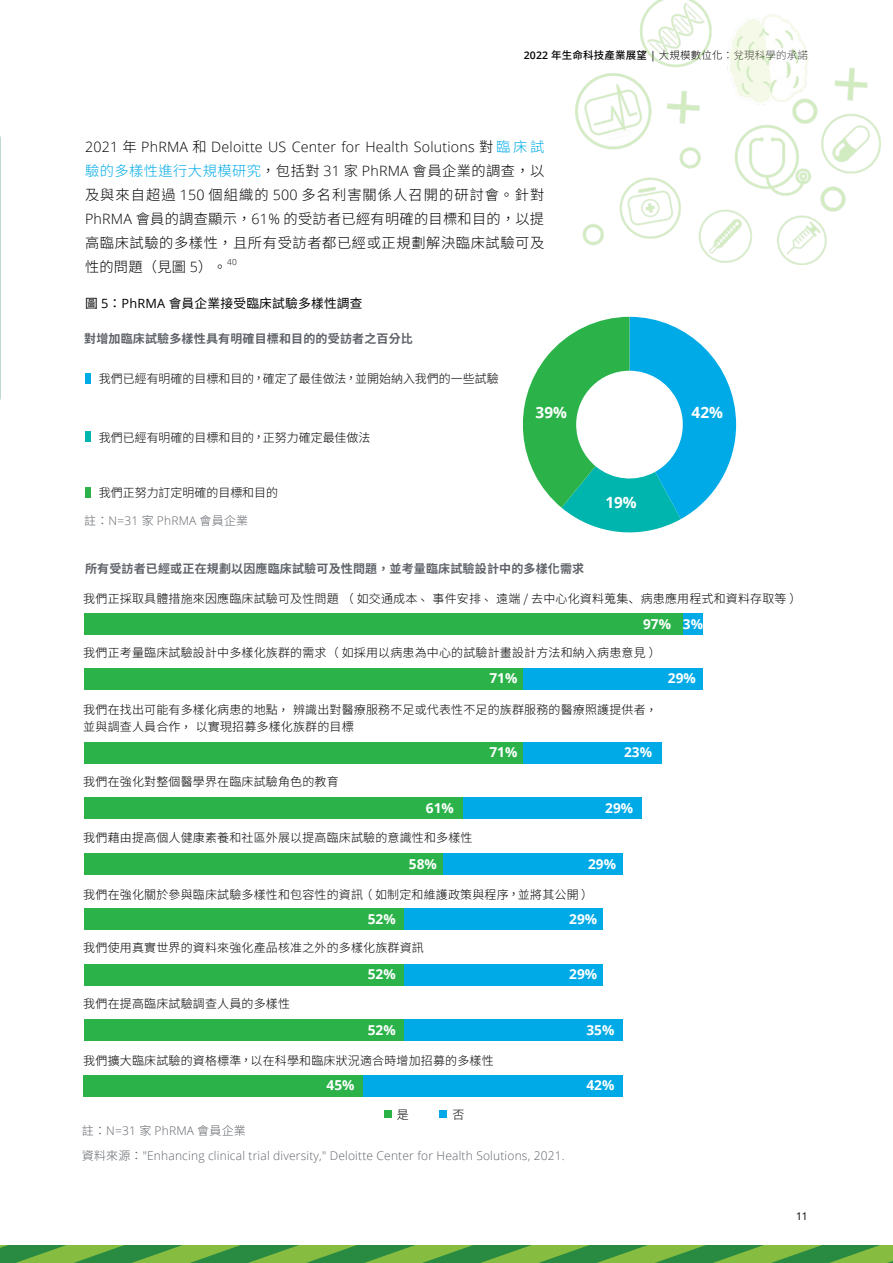
<style>
.page{position:relative;width:893px;height:1263px;background:#fff}
.page>*{position:absolute;margin:0;border:0;box-sizing:border-box;transform-origin:0 0}
.t1{font:700 15.6px "Open Sans";color:#fff}
.t2{font:300 14.25px/24px "Noto Sans CJ Ktc";letter-spacing:.04em;color:#000;text-align:justify}
.t3{font:300 14.25px "Open Sans";letter-spacing:.015em;color:#000}
.t4{font:700 13.65px "Open Sans";color:#fff}
.t5{font:12.75px "Noto Sans CJ Ktc";letter-spacing:.015em;color:#000}
.t6{font:300 12.15px "Source Han Sans CN";color:#000}
.t7{font:300 12px/17.1px "Source Han Sans CN";letter-spacing:.015em;color:#000}
.t8{font:300 12px/25.5px "Open Sans";letter-spacing:.015em;color:#5f6369}
.t9{font:700 12px "Noto Sans CJ Ktc";letter-spacing:.015em;color:#5f6369}
.t10{font:300 10.5px "Noto Sans CJ Ktc";letter-spacing:.015em;color:#000}
.t11{font:10.5px "Open Sans";color:#000}
.t12{font:300 8.25px "Open Sans";color:#000}
.s1{font-family:"Open Sans";font-weight:600}
.s2{font-weight:500}
.s3{font-family:"Open Sans";font-weight:400}
.s4{font-family:"Noto Sans CJ Ktc"}
.s5{font-family:"Noto Sans CJ Ktc";color:#00aae7}
.s6{color:#00aae7}
.s7{font-family:"Open Sans"}
</style>
<div class="page">
<svg style="left:0;top:1245px;width:893px;height:18px"></svg>
<div style="left:303px;top:613px;width:400px;height:22px;background:#00aae7"></div>
<div style="left:84px;top:613px;width:598px;height:22px;background:#2bb34a"></div>
<div style="left:303px;top:668px;width:400px;height:22px;background:#00aae7"></div>
<div style="left:84px;top:668px;width:439px;height:22px;background:#2bb34a"></div>
<div style="left:303px;top:742px;width:358px;height:22px;background:#00aae7"></div>
<div style="left:84px;top:742px;width:439px;height:22px;background:#2bb34a"></div>
<div style="left:303px;top:797px;width:339px;height:22px;background:#00aae7"></div>
<div style="left:84px;top:797px;width:379px;height:22px;background:#2bb34a"></div>
<div style="left:303px;top:853px;width:320px;height:22px;background:#00aae7"></div>
<div style="left:84px;top:853px;width:359px;height:22px;background:#2bb34a"></div>
<div style="left:303px;top:908px;width:300px;height:22px;background:#00aae7"></div>
<div style="left:84px;top:908px;width:319px;height:22px;background:#2bb34a"></div>
<div style="left:303px;top:964px;width:300px;height:22px;background:#00aae7"></div>
<div style="left:84px;top:964px;width:319px;height:22px;background:#2bb34a"></div>
<div style="left:303px;top:1019px;width:320px;height:22px;background:#00aae7"></div>
<div style="left:84px;top:1019px;width:319px;height:22px;background:#2bb34a"></div>
<div style="left:303px;top:1075px;width:320px;height:21px;background:#00aae7"></div>
<div style="left:84px;top:1075px;width:279px;height:21px;background:#2bb34a"></div>
<div style="left:440px;top:1111px;width:7px;height:7px;background:#00aae7"></div>
<div style="left:384px;top:1111px;width:8px;height:7px;background:#2bb34a"></div>
<svg style="left:522px;top:317px;width:214px;height:216px"></svg>
<div style="left:85px;top:373px;width:5px;height:11px;background:#00aae7"></div>
<div style="left:85px;top:431px;width:5px;height:11px;background:#00b5ae"></div>
<div style="left:85px;top:487px;width:5px;height:11px;background:#2bb34a"></div>
<img style="left:576px;top:0;width:304px;height:264px">
<p class="t10" style="left:524px;top:50px;width:286px"><span class="s1">2022</span> <span class="s2">年生命科技產業展望</span> <span class="s3">|</span> 大規模數位化：兌現科學的承諾</p>
<p class="t3" style="left:85px;top:137px;width:461px">2021 <span class="s4">年</span> PhRMA <span class="s4">和</span> Deloitte US Center for Health Solutions <span class="s4">對</span><span class="s5">臨床試</span></p>
<p class="t2" style="left:85px;top:159px;width:461px"><span class="s6">驗的多樣性進行大規模研究</span>，包括對 <span class="s7">31</span> 家 <span class="s7">PhRMA</span> 會員企業的調查，以及與來自超過 <span class="s7">150</span> 個組織的 <span class="s7">500</span> 多名利害關係人召開的研討會。針對<span class="s7">PhRMA</span> 會員的調查顯示，<span class="s7">61%</span> 的受訪者已經有明確的目標和目的，以提高臨床試驗的多樣性，且所有受訪者都已經或正規劃解決臨床試驗可及性的問題（見圖 <span class="s7">5</span>）。</p>
<p class="t12" style="left:227px;top:257px;width:11px">40</p>
<p class="t5" style="left:85px;top:296px;width:279px">圖 <span class="s7">5</span>：<span class="s7">PhRMA</span> 會員企業接受臨床試驗多樣性調查</p>
<p class="t9" style="left:84px;top:332px;width:330px">對增加臨床試驗多樣性具有明確目標和目的的受訪者之百分比</p>
<p class="t6" style="left:99px;top:372px;width:401px">我們已經有明確的目標和目的 ，確定了最佳做法 ，並開始納入我們的一些試驗</p>
<p class="t6" style="left:99px;top:430px;width:273px">我們已經有明確的目標和目的 ，正努力確定最佳做法</p>
<p class="t6" style="left:99px;top:486px;width:181px">我們正努力訂定明確的目標和目的</p>
<p class="t8" style="left:84px;top:508px;width:165px"><span class="s4">註：</span>N=31 <span class="s4">家</span> PhRMA <span class="s4">會員企業</span></p>
<h1 class="t1" style="left:536px;top:401px;width:33px">39%</h1>
<h1 class="t1" style="left:692px;top:401px;width:33px">42%</h1>
<h1 class="t1" style="left:605px;top:492px;width:33px">19%</h1>
<p class="t9" style="left:85px;top:561px;width:501px">所有受訪者已經或正在規劃以因應臨床試驗可及性問題，並考量臨床試驗設計中的多樣化需求</p>
<p class="t7" style="left:83px;top:590px;width:720px">我們正採取具體措施來因應臨床試驗可及性問題 （ 如交通成本 、事件安排 、遠端 / 去中心化資料蒐集、病患應用程式和資料存取等 ）</p>
<p class="t4" style="left:643px;top:615px;width:62px">97% 3%</p>
<p class="t7" style="left:83px;top:644px;width:579px">我們正考量臨床試驗設計中多樣化族群的需求（ 如採用以病患為中心的試驗計畫設計方法和納入病患意見 ）</p>
<p class="t4" style="left:489px;top:669px;width:29px">71%</p>
<p class="t4" style="left:668px;top:669px;width:29px">29%</p>
<p class="t7" style="left:83px;top:702px;width:579px">我們在找出可能有多樣化病患的地點 ，辨識出對醫療服務不足或代表性不足的族群服務的醫療照護提供者 ，並與調查人員合作 ，以實現招募多樣化族群的目標</p>
<p class="t7" style="left:83px;top:773px;width:257px">我們在強化對整個醫學界在臨床試驗角色的教育</p>
<p class="t4" style="left:489px;top:743px;width:29px">71%</p>
<p class="t4" style="left:624px;top:743px;width:29px">23%</p>
<p class="t4" style="left:426px;top:798px;width:29px">61%</p>
<p class="t4" style="left:605px;top:798px;width:29px">29%</p>
<p class="t7" style="left:83px;top:829px;width:391px">我們藉由提高個人健康素養和社區外展以提高臨床試驗的意識性和多樣性</p>
<p class="t4" style="left:409px;top:854px;width:29px">58%</p>
<p class="t4" style="left:588px;top:854px;width:29px">29%</p>
<p class="t7" style="left:83px;top:886px;width:511px">我們在強化關於參與臨床試驗多樣性和包容性的資訊 （ 如制定和維護政策與程序 ，並將其公開 ）</p>
<p class="t4" style="left:368px;top:909px;width:29px">52%</p>
<p class="t4" style="left:569px;top:909px;width:29px">29%</p>
<p class="t7" style="left:83px;top:940px;width:342px">我們使用真實世界的資料來強化產品核准之外的多樣化族群資訊</p>
<p class="t7" style="left:83px;top:995px;width:208px">我們在提高臨床試驗調查人員的多樣性</p>
<p class="t4" style="left:368px;top:964px;width:29px">52%</p>
<p class="t4" style="left:569px;top:964px;width:29px">29%</p>
<p class="t4" style="left:368px;top:1021px;width:29px">52%</p>
<p class="t4" style="left:586px;top:1021px;width:29px">35%</p>
<p class="t7" style="left:83px;top:1052px;width:412px">我們擴大臨床試驗的資格標準 ，以在科學和臨床狀況適合時增加招募的多樣性</p>
<p class="t4" style="left:327px;top:1075px;width:29px">45%</p>
<p class="t4" style="left:586px;top:1075px;width:29px">42%</p>
<p class="t7" style="left:397px;top:1106px;width:13px">是</p>
<p class="t7" style="left:452px;top:1106px;width:13px">否</p>
<p class="t8" style="left:82px;top:1117px;width:484px"><span class="s4">註：</span>N=31 <span class="s4">家</span> PhRMA <span class="s4">會員企業<br>資料來源：</span>"Enhancing clinical trial diversity," Deloitte Center for Health Solutions, 2021.</p>
<p class="t11" style="left:796px;top:1209px;width:13px">11</p>
</div>
